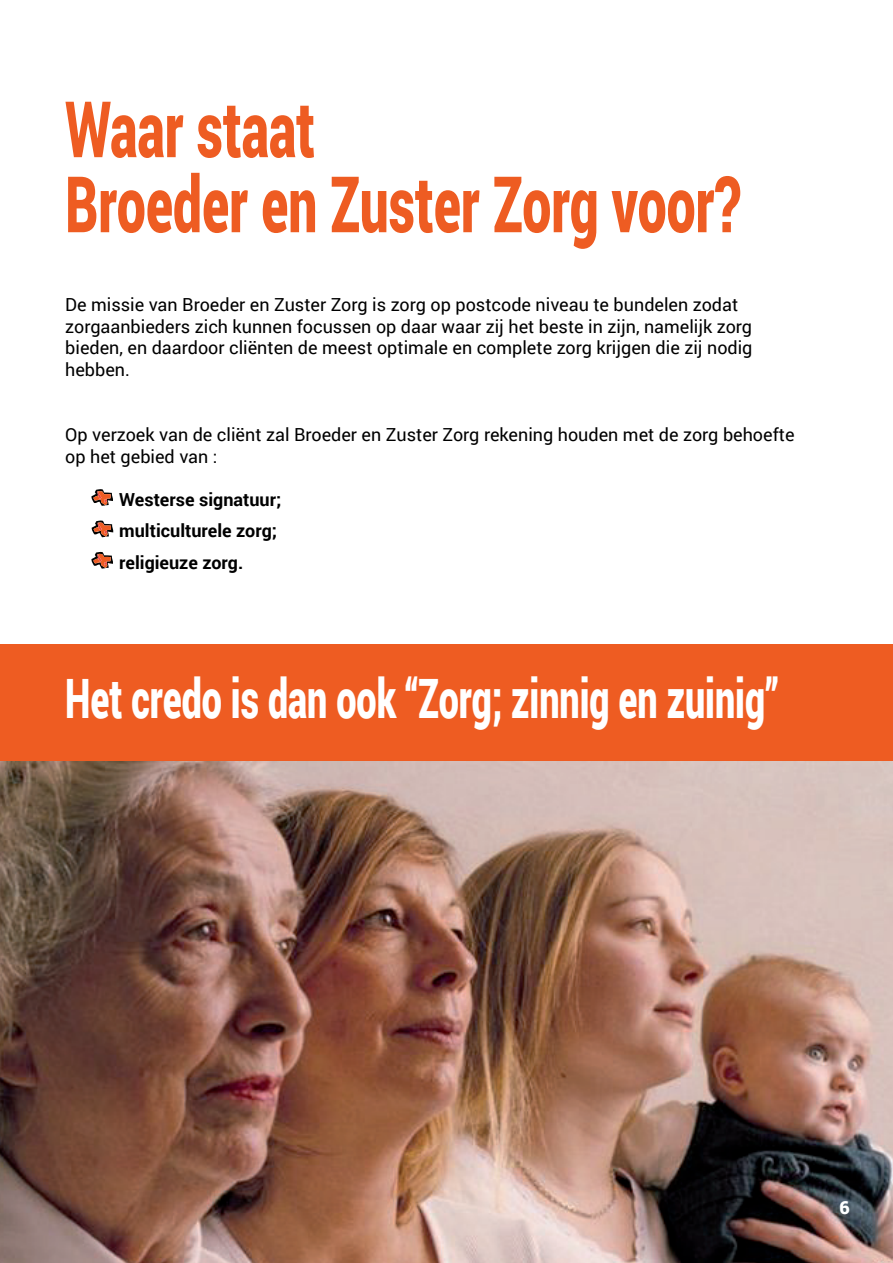
<style>
.page{position:relative;width:893px;height:1263px;background:#fff}
.page>*{position:absolute;margin:0;border:0;box-sizing:border-box;transform-origin:0 0}
.t1{font:900 78px/75px "Roboto";color:#ee5c22;scale:.66 1}
.t2{font:900 54.3px "Roboto";color:#fff;scale:.66 1}
.t3{font:18px/21.6px "Roboto";color:#000}
.t4{font:700 18px/31.5px "Roboto";color:#000}
.t5{font:900 18px "Roboto";color:#fff}
</style>
<div class="page">
<svg style="left:91px;top:520px;width:23px;height:17px"></svg>
<svg style="left:91px;top:551px;width:22px;height:18px"></svg>
<svg style="left:91px;top:489px;width:22px;height:17px"></svg>
<div style="left:0;top:645px;width:893px;height:147px;background:#ee5c22"></div>
<img style="left:0;top:761px;width:893px;height:502px">
<h1 class="t1" style="left:65px;top:89px;width:1025px">Waar staat<br>Broeder en Zuster Zorg voor?</h1>
<p class="t3" style="left:65px;top:293px;width:689px">De missie van Broeder en Zuster Zorg is zorg op postcode niveau te bundelen zodat zorgaanbieders zich kunnen focussen op daar waar zij het beste in zijn, namelijk zorg bieden, en daardoor cliënten de meest optimale en complete zorg krijgen die zij nodig hebben.</p>
<p class="t3" style="left:65px;top:423px;width:731px">Op verzoek van de cliënt zal Broeder en Zuster Zorg rekening houden met de zorg behoefte op het gebied van :</p>
<p class="t4" style="left:119px;top:483px;width:163px">Westerse signatuur; multiculturele zorg; religieuze zorg.</p>
<h2 class="t2" style="left:65px;top:660px;width:1082px">Het credo is dan ook “Zorg; zinnig en zuinig”</h2>
<p class="t5" style="left:839px;top:1195px;width:12px">6</p>
</div>
